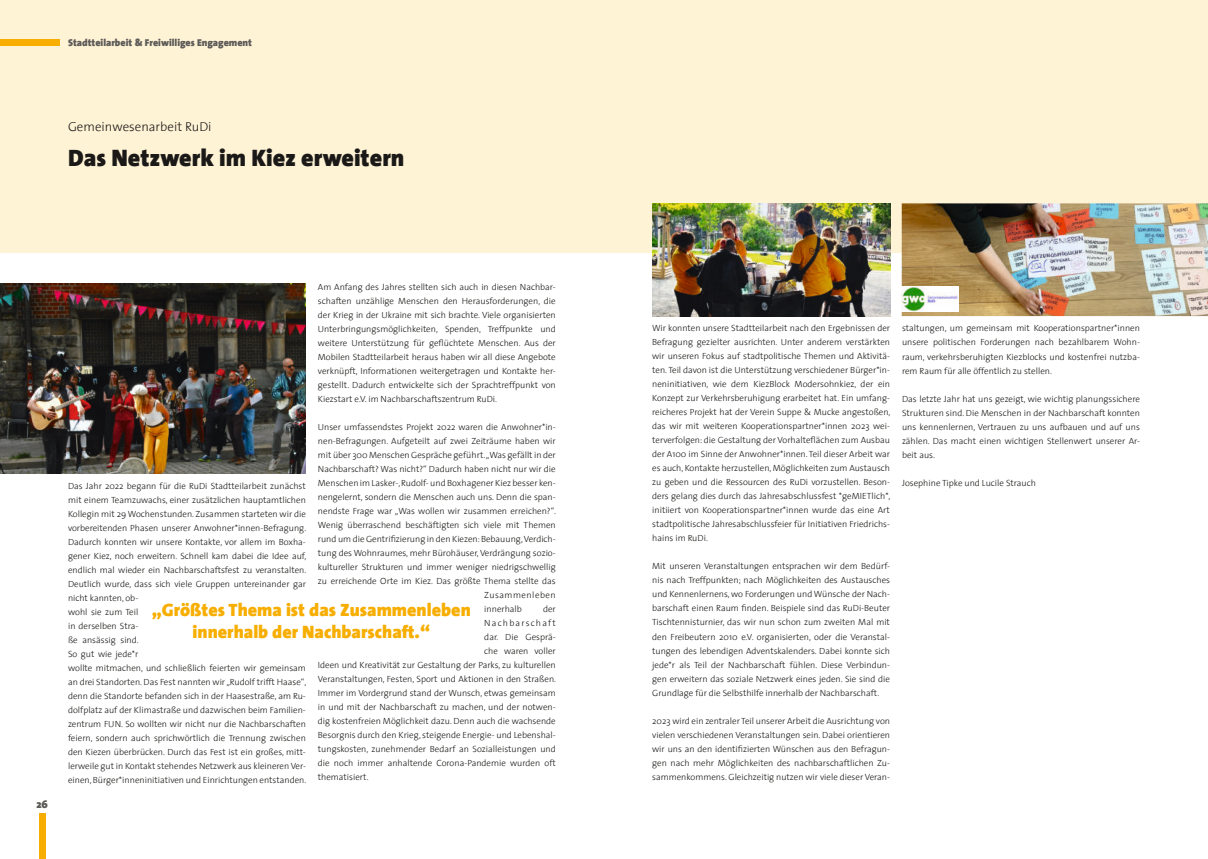
<style>
.page{position:relative;width:1208px;height:859px;background:#fff}
.page>*{position:absolute;margin:0;border:0;box-sizing:border-box;transform-origin:0 0}
.t1{font:900 24px "The Sans";color:#1b1917}
.t2{font:900 18px/21.6px "The Sans";color:#f7ae00;text-align:center}
.t3{font:300 13px "The Sans";color:#1b1917}
.t4{font:900 11px "The Sans";color:#5d5b58}
.t5{font:900 10px "The Sans";color:#5d5b58}
.t6{font:300 9px/14px "The Sans";color:#1b1917;text-align:justify}
.t7{font:300 9px "The Sans";letter-spacing:.055em;color:#1b1917}
.t8{font:300 9px "The Sans";letter-spacing:.13em;color:#1b1917}
</style>
<div class="page">
<div style="left:0;top:0;width:1208px;height:252px;background:#fff3d6"></div>
<div style="left:0;top:39px;width:60px;height:7px;background:#f7ae00"></div>
<div style="left:40px;top:814px;width:6px;height:45px;background:#f7ae00"></div>
<img style="left:652px;top:203px;width:238px;height:113px">
<img style="left:0;top:283px;width:306px;height:190px">
<img style="left:901px;top:203px;width:306px;height:113px">
<img style="left:901px;top:286px;width:57px;height:25px">
<p class="t5" style="left:68px;top:38px;width:185px">Stadtteilarbeit &amp; Freiwilliges Engagement</p>
<h3 class="t3" style="left:68px;top:121px;width:145px">Gemeinwesenarbeit RuDi</h3>
<h1 class="t1" style="left:68px;top:137px;width:338px">Das Netzwerk im Kiez erweitern</h1>
<p class="t4" style="left:37px;top:800px;width:13px">26</p>
<p class="t6" style="left:318px;top:281px;width:239px">Am Anfang des Jahres stellten sich auch in diesen Nachbar&shy;schaften unzählige Menschen den Herausforderungen, die der Krieg in der Ukraine mit sich brachte. Viele organisierten Unterbringungsmöglichkeiten, Spenden, Treffpunkte und weitere Unterstützung für geflüchtete Menschen. Aus der Mobilen Stadtteilarbeit heraus haben wir all diese Angebote verknüpft, Informationen weitergetragen und Kontakte her&shy;gestellt. Dadurch entwickelte sich der Sprachtreffpunkt von Kiezstart e.V. im Nachbarschaftszentrum RuDi.</p>
<p class="t6" style="left:318px;top:420px;width:239px">Unser umfassendstes Projekt 2022 waren die Anwohner*in-</p>
<p class="t6" style="left:318px;top:435px;width:239px">nen-Befragungen. Aufgeteilt auf zwei Zeiträume haben wir</p>
<p class="t6" style="left:318px;top:448px;width:239px">mit über 300 Menschen Gespräche geführt. „Was gefällt in der</p>
<p class="t6" style="left:318px;top:463px;width:239px">Nachbarschaft? Was nicht?“ Dadurch haben nicht nur wir die</p>
<p class="t6" style="left:318px;top:476px;width:239px">Menschen im Lasker-, Rudolf- und Boxhagener Kiez besser ken-</p>
<p class="t6" style="left:318px;top:491px;width:239px">nengelernt, sondern die Menschen auch uns. Denn die span-</p>
<p class="t6" style="left:318px;top:505px;width:240px">nendste Frage war „Was wollen wir zusammen erreichen?“.</p>
<p class="t6" style="left:318px;top:518px;width:239px">Wenig überraschend beschäftigten sich viele mit Themen</p>
<p class="t6" style="left:318px;top:532px;width:239px">rund um die Gentrifizierung in den Kiezen: Bebauung, Verdich-</p>
<p class="t6" style="left:318px;top:547px;width:239px">tung des Wohnraumes, mehr Bürohäuser, Verdrängung sozio-</p>
<p class="t6" style="left:318px;top:561px;width:239px">kultureller Strukturen und immer weniger niedrigschwellig</p>
<p class="t6" style="left:318px;top:574px;width:239px">zu erreichende Orte im Kiez. Das größte Thema stellte das</p>
<p class="t7" style="left:484px;top:591px;width:73px">Zusammenleben</p>
<p class="t6" style="left:484px;top:603px;width:39px">innerhalb</p>
<p class="t6" style="left:543px;top:603px;width:14px">der</p>
<p class="t8" style="left:484px;top:619px;width:73px">Nachbarschaft</p>
<p class="t6" style="left:484px;top:631px;width:73px">dar. Die Gesprä-</p>
<p class="t6" style="left:484px;top:644px;width:73px">che waren voller</p>
<p class="t6" style="left:318px;top:658px;width:239px">Ideen und Kreativität zur Gestaltung der Parks, zu kulturellen</p>
<p class="t6" style="left:318px;top:673px;width:240px">Veranstaltungen, Festen, Sport und Aktionen in den Straßen.</p>
<p class="t6" style="left:318px;top:687px;width:239px">Immer im Vordergrund stand der Wunsch, etwas gemeinsam</p>
<p class="t6" style="left:318px;top:701px;width:239px">in und mit der Nachbarschaft zu machen, und der notwen-</p>
<p class="t6" style="left:318px;top:715px;width:239px">dig kostenfreien Möglichkeit dazu. Denn auch die wachsende</p>
<p class="t6" style="left:318px;top:728px;width:239px">Besorgnis durch den Krieg, steigende Energie- und Lebenshal-</p>
<p class="t6" style="left:318px;top:743px;width:239px">tungskosten, zunehmender Bedarf an Sozialleistungen und</p>
<p class="t6" style="left:318px;top:756px;width:239px">die noch immer anhaltende Corona-Pandemie wurden oft</p>
<p class="t6" style="left:318px;top:771px;width:52px">thematisiert.</p>
<p class="t6" style="left:68px;top:478px;width:240px;text-align:left">Das Jahr 2022 begann für die RuDi Stadtteilarbeit zunächst mit einem Teamzuwachs, einer zusätzlichen hauptamtlichen Kollegin mit 29 Wochenstunden. Zusammen starteten wir die vorbereitenden Phasen unserer Anwohner*innen-Befragung.<br>Dadurch konnten wir unsere Kontakte, vor allem im Boxha&shy;gener Kiez, noch erweitern. Schnell kam dabei die Idee auf, endlich mal wieder ein Nachbarschaftsfest zu veranstalten.<br>Deutlich wurde, dass sich viele Gruppen untereinander gar nicht kannten, ob-<br>wohl sie zum Teil<br>in derselben Stra-<br>ße ansässig sind.<br>So gut wie jede*r<br>wollte mitmachen, und schließlich feierten wir gemeinsam an drei Standorten. Das Fest nannten wir „Rudolf trifft Haase“, denn die Standorte befanden sich in der Haasestraße, am Ru&shy;dolfplatz auf der Klimastraße und dazwischen beim Familien&shy;zentrum FUN. So wollten wir nicht nur die Nachbarschaften feiern, sondern auch sprichwörtlich die Trennung zwischen den Kiezen überbrücken. Durch das Fest ist ein großes, mitt&shy;lerweile gut in Kontakt stehendes Netzwerk aus kleineren Ver&shy;einen, Bürger*inneninitiativen und Einrichtungen entstanden.</p>
<h2 class="t2" style="left:152px;top:599px;width:320px">„Größtes Thema ist das Zusammenleben innerhalb der Nachbarschaft.“</h2>
<p class="t6" style="left:652px;top:321px;width:240px">Wir konnten unsere Stadtteilarbeit nach den Ergebnissen der Befragung gezielter ausrichten. Unter anderem verstärkten wir unseren Fokus auf stadtpolitische Themen und Aktivitä&shy;ten. Teil davon ist die Unterstützung verschiedener Bürger*in&shy;neninitiativen, wie dem KiezBlock Modersohnkiez, der ein Konzept zur Verkehrsberuhigung erarbeitet hat. Ein umfang&shy;reicheres Projekt hat der Verein Suppe &amp; Mucke angestoßen, das wir mit weiteren Kooperationspartner*innen 2023 wei&shy;terverfolgen: die Gestaltung der Vorhalteflächen zum Ausbau der A100 im Sinne der Anwohner*innen. Teil dieser Arbeit war es auch, Kontakte herzustellen, Möglichkeiten zum Austausch zu geben und die Ressourcen des RuDi vorzustellen. Beson&shy;ders gelang dies durch das Jahresabschlussfest *geMIETlich*, initiiert von Kooperationspartner*innen wurde das eine Art stadtpolitische Jahresabschlussfeier für Initiativen Friedrichs&shy;hains im RuDi.</p>
<p class="t6" style="left:652px;top:560px;width:239px">Mit unseren Veranstaltungen entsprachen wir dem Bedürf&shy;nis nach Treffpunkten; nach Möglichkeiten des Austausches und Kennenlernens, wo Forderungen und Wünsche der Nach&shy;barschaft einen Raum finden. Beispiele sind das RuDi-Beuter Tischtennisturnier, das wir nun schon zum zweiten Mal mit den Freibeutern 2010 e.V. organisierten, oder die Veranstal&shy;tungen des lebendigen Adventskalenders. Dabei konnte sich jede*r als Teil der Nachbarschaft fühlen. Diese Verbindun&shy;gen erweitern das soziale Netzwerk eines jeden. Sie sind die Grundlage für die Selbsthilfe innerhalb der Nachbarschaft.</p>
<p class="t6" style="left:652px;top:713px;width:239px">2023 wird ein zentraler Teil unserer Arbeit die Ausrichtung von vielen verschiedenen Veranstaltungen sein. Dabei orientieren wir uns an den identifizierten Wünschen aus den Befragun&shy;gen nach mehr Möglichkeiten des nachbarschaftlichen Zu&shy;sammenkommens. Gleichzeitig nutzen wir viele dieser Veran-</p>
<p class="t6" style="left:902px;top:321px;width:239px">staltungen, um gemeinsam mit Kooperationspartner*innen unsere politischen Forderungen nach bezahlbarem Wohn&shy;raum, verkehrsberuhigten Kiezblocks und kostenfrei nutzba&shy;rem Raum für alle öffentlich zu stellen.</p>
<p class="t6" style="left:902px;top:392px;width:239px">Das letzte Jahr hat uns gezeigt, wie wichtig planungssichere Strukturen sind. Die Menschen in der Nachbarschaft konnten uns kennenlernen, Vertrauen zu uns aufbauen und auf uns zählen. Das macht einen wichtigen Stellenwert unserer Ar&shy;beit aus.</p>
<p class="t6" style="left:902px;top:475px;width:135px">Josephine Tipke und Lucile Strauch</p>
</div>
